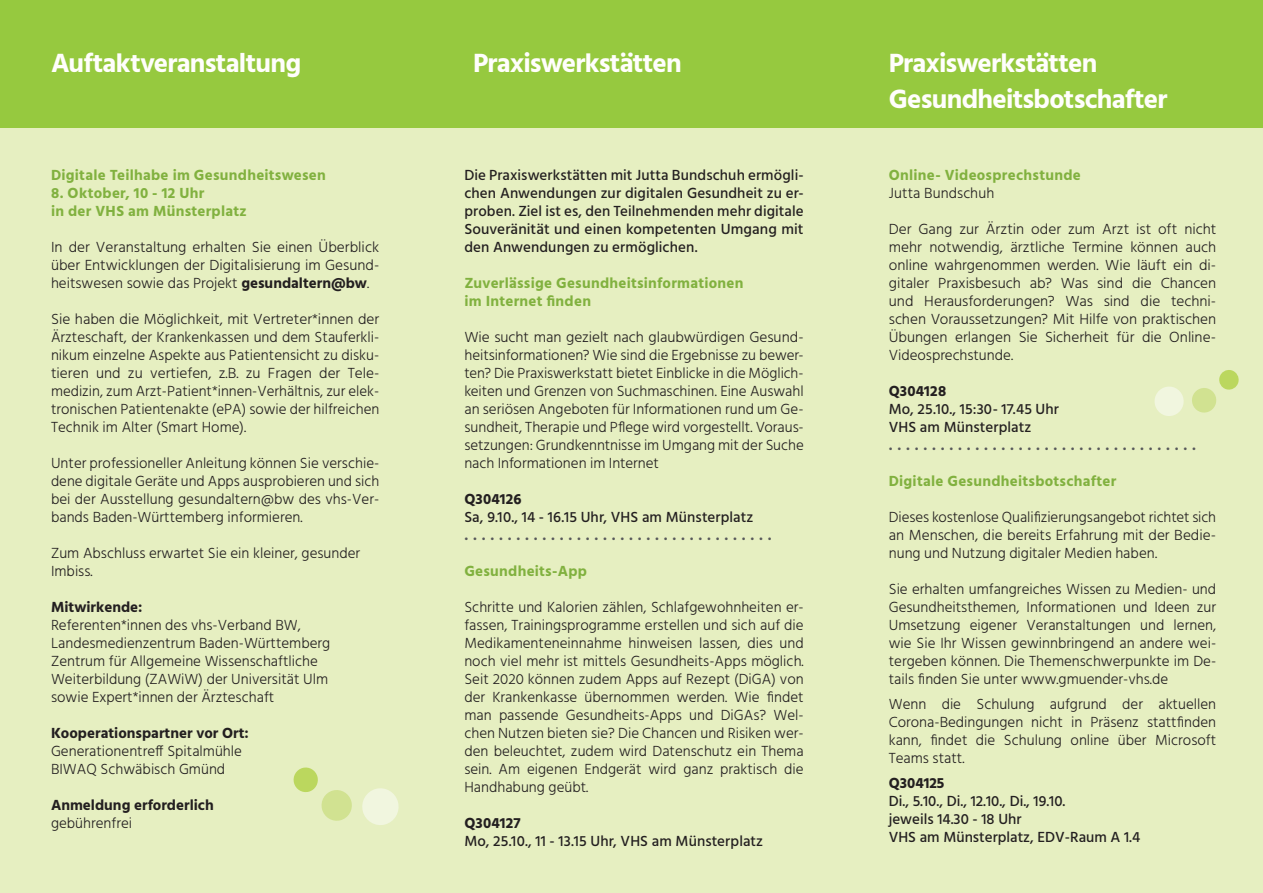
<style>
.page{position:relative;width:1263px;height:893px;background:#fff}
.page>*{position:absolute;margin:0;border:0;box-sizing:border-box;transform-origin:0 0}
.t1{font:700 27px/36px "Hind";letter-spacing:-.025em;color:#fffefc}
.t2{font:300 15px/18px "Hind";color:#231f20;text-align:justify}
.t3{font:500 15px/18px "Hind";letter-spacing:.005em;color:#231f20}
.t4{font:700 15px/18px "Hind";letter-spacing:.02em;color:#81b13f}
.t5{font:700 15px "Hind";color:#231f20}
.t6{font:700 15px "Hind";color:#57585a}
.s1{font-weight:700}
</style>
<div class="page">
<div style="left:0;top:127px;width:426px;height:766px;background:#e6efc1"></div>
<div style="left:850px;top:0;width:413px;height:893px;background:#e6efc1"></div>
<div style="left:426px;top:0;width:424px;height:893px;background:#e6efc1"></div>
<div style="left:0;top:0;width:1263px;height:128px;background:#96c93f"></div>
<svg style="left:362px;top:788px;width:37px;height:37px"></svg>
<svg style="left:293px;top:767px;width:59px;height:54px"></svg>
<svg style="left:1154px;top:386px;width:30px;height:30px"></svg>
<svg style="left:1192px;top:370px;width:47px;height:43px"></svg>
<h1 class="t1" style="left:51px;top:45px;width:252px">Auftaktveranstaltung</h1>
<p class="t4" style="left:51px;top:166px;width:276px">Digitale Teilhabe im Gesundheitswesen</p>
<p class="t4" style="left:51px;top:184px;width:197px">8. Oktober, 10 - 12 Uhr<br>in der VHS am Münsterplatz</p>
<p class="t2" style="left:51px;top:239px;width:330px">In der Veranstaltung erhalten Sie einen Überblick über Entwicklungen der Digitalisierung im Gesund&shy;heitswesen sowie das Projekt <span class="s1">gesundaltern@bw</span>.</p>
<p class="t2" style="left:51px;top:311px;width:330px">Sie haben die Möglichkeit, mit Vertreter*innen der Ärzteschaft, der Krankenkassen und dem Stauferkli&shy;nikum einzelne Aspekte aus Patientensicht zu disku&shy;tieren und zu vertiefen, z.B. zu Fragen der Tele&shy;medizin, zum Arzt-Patient*innen-Verhältnis, zur elek&shy;tronischen Patientenakte (ePA) sowie der hilfreichen Technik im Alter (Smart Home).</p>
<p class="t2" style="left:51px;top:455px;width:330px">Unter professioneller Anleitung können Sie verschie&shy;dene digitale Geräte und Apps ausprobieren und sich bei der Ausstellung gesundaltern@bw des vhs-Ver&shy;bands Baden-Württemberg informieren.</p>
<p class="t2" style="left:51px;top:545px;width:311px">Zum Abschluss erwartet Sie ein kleiner, gesunder<br>Imbiss.</p>
<p class="t5" style="left:51px;top:598px;width:93px">Mitwirkende:</p>
<p class="t2" style="left:51px;top:617px;width:281px;text-align:left">Referenten*innen des vhs-Verband BW, Landesmedienzentrum Baden-Württemberg Zentrum für Allgemeine Wissenschaftliche Weiterbildung (ZAWiW) der Universität Ulm sowie Expert*innen der Ärzteschaft</p>
<p class="t5" style="left:51px;top:724px;width:199px">Kooperationspartner vor Ort:</p>
<p class="t2" style="left:51px;top:743px;width:192px">Generationentreff Spitalmühle<br>BIWAQ Schwäbisch Gmünd</p>
<p class="t5" style="left:51px;top:796px;width:164px">Anmeldung erforderlich</p>
<p class="t2" style="left:51px;top:815px;width:83px">gebührenfrei</p>
<h1 class="t1" style="left:473px;top:45px;width:210px">Praxiswerkstätten</h1>
<h1 class="t1" style="left:889px;top:45px;width:280px">Praxiswerkstätten<br>Gesundheitsbotschafter</h1>
<p class="t3" style="left:464px;top:167px;width:341px;text-align:justify">Die Praxiswerkstätten mit Jutta Bundschuh ermögli&shy;chen Anwendungen zur digitalen Gesundheit zu er&shy;proben. Ziel ist es, den Teilnehmenden mehr digitale Souveränität und einen kompetenten Umgang mit den Anwendungen zu ermöglichen.</p>
<p class="t4" style="left:464px;top:274px;width:281px">Zuverlässige Gesundheitsinformationen im Internet finden</p>
<p class="t2" style="left:464px;top:329px;width:341px">Wie sucht man gezielt nach glaubwürdigen Gesund&shy;heitsinformationen? Wie sind die Ergebnisse zu bewer&shy;ten? Die Praxiswerkstatt bietet Einblicke in die Möglich&shy;keiten und Grenzen von Suchmaschinen. Eine Auswahl an seriösen Angeboten für Informationen rund um Ge&shy;sundheit, Therapie und Pflege wird vorgestellt. Voraus&shy;setzungen: Grundkenntnisse im Umgang mit der Suche nach Informationen im Internet</p>
<p class="t5" style="left:464px;top:490px;width:59px">Q304126</p>
<p class="t3" style="left:464px;top:509px;width:291px">Sa, 9.10., 14 - 16.15 Uhr, VHS am Münsterplatz</p>
<p class="t6" style="left:464px;top:526px;width:309px">....................................</p>
<p class="t4" style="left:464px;top:562px;width:124px">Gesundheits-App</p>
<p class="t2" style="left:464px;top:599px;width:341px">Schritte und Kalorien zählen, Schlafgewohnheiten er&shy;fassen, Trainingsprogramme erstellen und sich auf die Medikamenteneinnahme hinweisen lassen, dies und noch viel mehr ist mittels Gesundheits-Apps möglich.<br>Seit 2020 können zudem Apps auf Rezept (DiGA) von der Krankenkasse übernommen werden. Wie findet man passende Gesundheits-Apps und DiGAs? Wel&shy;chen Nutzen bieten sie? Die Chancen und Risiken wer&shy;den beleuchtet, zudem wird Datenschutz ein Thema sein. Am eigenen Endgerät wird ganz praktisch die Handhabung geübt.</p>
<p class="t5" style="left:464px;top:814px;width:58px">Q304127</p>
<p class="t3" style="left:464px;top:833px;width:300px">Mo, 25.10., 11 - 13.15 Uhr, VHS am Münsterplatz</p>
<p class="t4" style="left:889px;top:166px;width:194px">Online- Videosprechstunde</p>
<p class="t2" style="left:889px;top:185px;width:107px">Jutta Bundschuh</p>
<p class="t2" style="left:889px;top:221px;width:329px">Der Gang zur Ärztin oder zum Arzt ist oft nicht mehr notwendig, ärztliche Termine können auch online wahrgenommen werden. Wie läuft ein di&shy;gitaler Praxisbesuch ab? Was sind die Chancen und Herausforderungen? Was sind die techni&shy;schen Voraussetzungen? Mit Hilfe von praktischen Übungen erlangen Sie Sicherheit für die Online-Videosprechstunde.</p>
<p class="t5" style="left:889px;top:382px;width:59px">Q304128</p>
<p class="t3" style="left:889px;top:401px;width:172px">Mo, 25.10., 15:30- 17.45 Uhr<br>VHS am Münsterplatz</p>
<p class="t6" style="left:889px;top:436px;width:309px">....................................</p>
<p class="t4" style="left:889px;top:472px;width:229px">Digitale Gesundheitsbotschafter</p>
<p class="t2" style="left:889px;top:509px;width:329px">Dieses kostenlose Qualifizierungsangebot richtet sich an Menschen, die bereits Erfahrung mit der Bedie&shy;nung und Nutzung digitaler Medien haben.</p>
<p class="t2" style="left:889px;top:581px;width:329px">Sie erhalten umfangreiches Wissen zu Medien- und Gesundheitsthemen, Informationen und Ideen zur Umsetzung eigener Veranstaltungen und lernen, wie Sie Ihr Wissen gewinnbringend an andere wei&shy;tergeben können. Die Themenschwerpunkte im De&shy;tails finden Sie unter www.gmuender-vhs.de</p>
<p class="t2" style="left:889px;top:696px;width:329px">Wenn die Schulung aufgrund der aktuellen Corona-Bedingungen nicht in Präsenz stattfinden kann, findet die Schulung online über Microsoft Teams statt.</p>
<p class="t5" style="left:889px;top:774px;width:57px">Q304125</p>
<p class="t3" style="left:889px;top:793px;width:253px">Di., 5.10., Di., 12.10., Di., 19.10.<br>jeweils 14.30 - 18 Uhr<br>VHS am Münsterplatz, EDV-Raum A 1.4</p>
</div>
